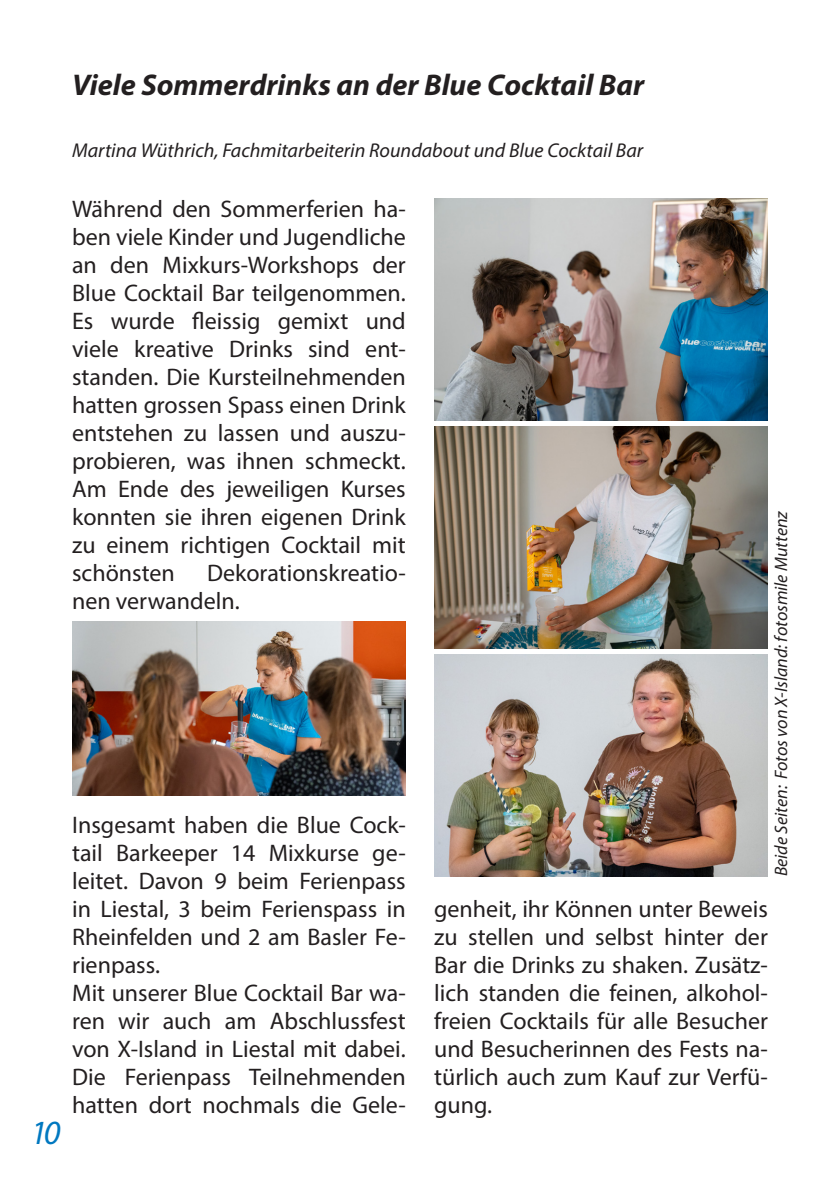
<style>
.page{position:relative;width:840px;height:1191px;background:#fff}
.page>*{position:absolute;margin:0;border:0;box-sizing:border-box;transform-origin:0 0}
.t1{font:italic 34px "Myriad Pro";color:#0078c0}
.Titel{font:italic 700 30px "Myriad Pro";color:#231f20}
.Absatzformat_1{font:24px/28px "Myriad Pro";color:#231f20;text-align:justify}
.Autorenzeile{font:italic 20px "Myriad Pro";color:#231f20}
.t2{font:italic 18px "Myriad Pro";color:#231f20}
</style>
<div class="page">
<img style="left:72px;top:621px;width:333px;height:174px">
<img style="left:434px;top:198px;width:333px;height:223px">
<img style="left:434px;top:426px;width:333px;height:223px">
<img style="left:434px;top:654px;width:333px;height:222px">
<p class="Titel" style="left:72px;top:65px;width:573px">Viele Sommerdrinks an der Blue Cocktail Bar</p>
<p class="t1" style="left:32px;top:1112px;width:30px">10</p>
<p class="Autorenzeile" style="left:72px;top:138px;width:572px">Martina Wüthrich, Fachmitarbeiterin Roundabout und Blue Cocktail Bar</p>
<p class="Absatzformat_1" style="left:72px;top:194px;width:335px">Während den Sommerferien ha&shy;ben viele Kinder und Jugendliche an den Mixkurs-Workshops der Blue Cocktail Bar teilgenommen.<br>Es wurde fleissig gemixt und viele kreative Drinks sind ent&shy;standen. Die Kursteilnehmenden hatten grossen Spass einen Drink entstehen zu lassen und auszu&shy;probieren, was ihnen schmeckt.<br>Am Ende des jeweiligen Kurses konnten sie ihren eigenen Drink zu einem richtigen Cocktail mit schönsten</p>
<p class="t2" style="left:769px;top:876px;width:367px;rotate:-90deg">Beide Seiten: Fotos von X-Island: fotosmile Muttenz</p>
<p class="Absatzformat_1" style="left:72px;top:558px;width:335px;text-indent:135px">Dekorationskreatio&shy;nen verwandeln.</p>
<p class="Absatzformat_1" style="left:72px;top:810px;width:335px">Insgesamt haben die Blue Cock&shy;tail Barkeeper 14 Mixkurse ge&shy;leitet. Davon 9 beim Ferienpass in Liestal, 3 beim Ferienspass in Rheinfelden und 2 am Basler Fe&shy;rienpass.</p>
<p class="Absatzformat_1" style="left:72px;top:978px;width:335px">Mit unserer Blue Cocktail Bar wa&shy;ren wir auch am Abschlussfest von X-Island in Liestal mit dabei.<br>Die Ferienpass Teilnehmenden hatten dort nochmals die Gele-</p>
<p class="Absatzformat_1" style="left:434px;top:894px;width:335px">genheit, ihr Können unter Beweis zu stellen und selbst hinter der Bar die Drinks zu shaken. Zusätz&shy;lich standen die feinen, alkohol&shy;freien Cocktails für alle Besucher und Besucherinnen des Fests na&shy;türlich auch zum Kauf zur Verfü&shy;gung.</p>
</div>
